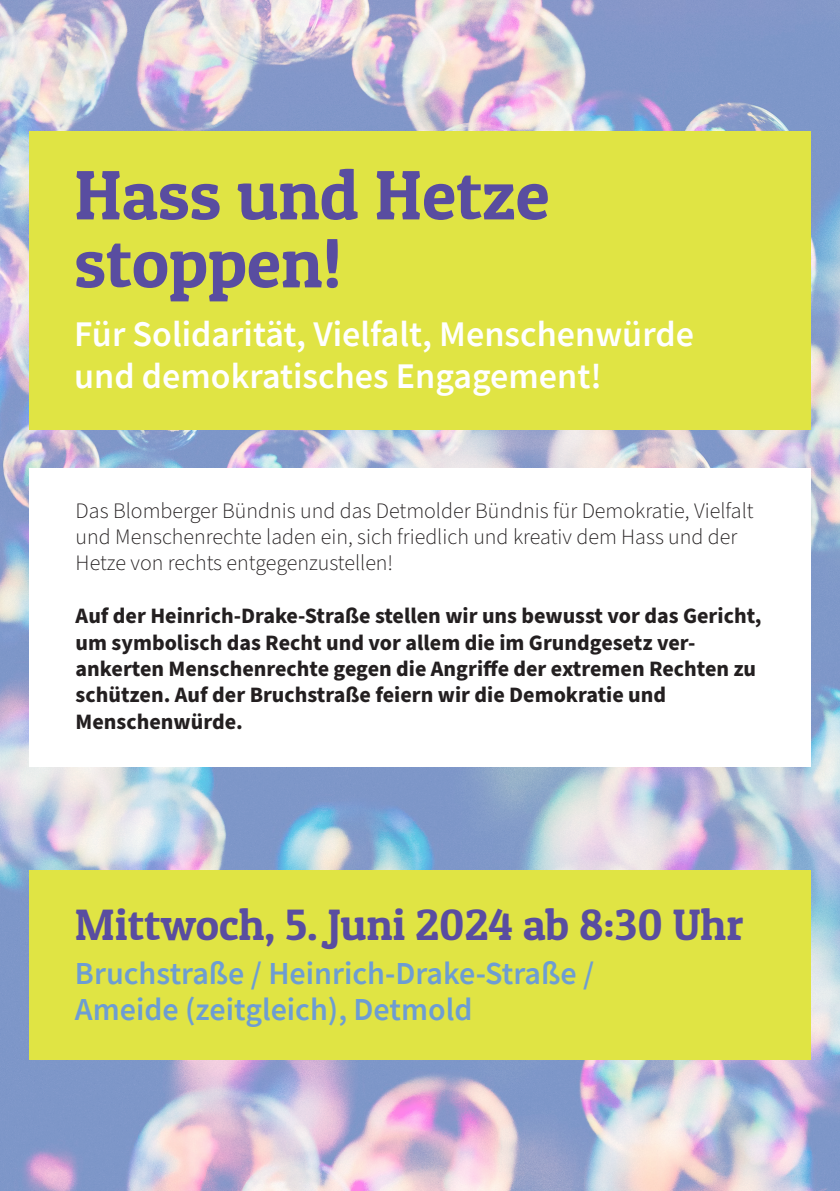
<style>
.page{position:relative;width:840px;height:1191px;background:#fff}
.page>*{position:absolute;margin:0;border:0;box-sizing:border-box;transform-origin:0 0}
.t1{font:70px/68px "Patua One";color:#594da0}
.t2{font:44px "Patua One";color:#594da0}
.t3{font:600 36px/42px "Source Sans Pro";color:#fff}
.t4{font:600 32px/36px "Source Sans Pro";color:#6d9dd3}
.t5{font:700 22px/26.4px "Source Sans Pro";color:#231f20}
.t6{font:300 22px/26.4px "Source Sans Pro";color:#231f20}
</style>
<div class="page">
<img style="left:0;top:0;width:839px;height:1191px">
<div style="left:29px;top:468px;width:781px;height:298px;background:#fff"></div>
<div style="left:29px;top:869px;width:781px;height:190px;background:#e0e444"></div>
<div style="left:29px;top:131px;width:781px;height:298px;background:#e0e444"></div>
<h1 class="t1" style="left:74px;top:160px;width:476px">Hass und Hetze stoppen!</h1>
<h3 class="t3" style="left:74px;top:313px;width:621px">Für Solidarität, Vielfalt, Menschenwürde und demokratisches Engagement!</h3>
<p class="t6" style="left:76px;top:498px;width:679px">Das Blomberger Bündnis und das Detmolder Bündnis für Demokratie, Vielfalt und Menschenrechte laden ein, sich friedlich und kreativ dem Hass und der<br>Hetze von rechts entgegenzustellen!</p>
<p class="t5" style="left:76px;top:603px;width:687px">Auf der Heinrich-Drake-Straße stellen wir uns bewusst vor das Gericht, um symbolisch das Recht und vor allem die im Grundgesetz ver&shy;ankerten Menschenrechte gegen die Angriffe der extremen Rechten zu schützen. Auf der Bruchstraße feiern wir die Demokratie und Menschenwürde.</p>
<h2 class="t2" style="left:75px;top:897px;width:669px">Mittwoch, 5. Juni 2024 ab 8:30 Uhr</h2>
<h3 class="t4" style="left:75px;top:955px;width:520px">Bruchstraße / Heinrich-Drake-Straße /<br>Ameide (zeitgleich), Detmold</h3>
</div>
